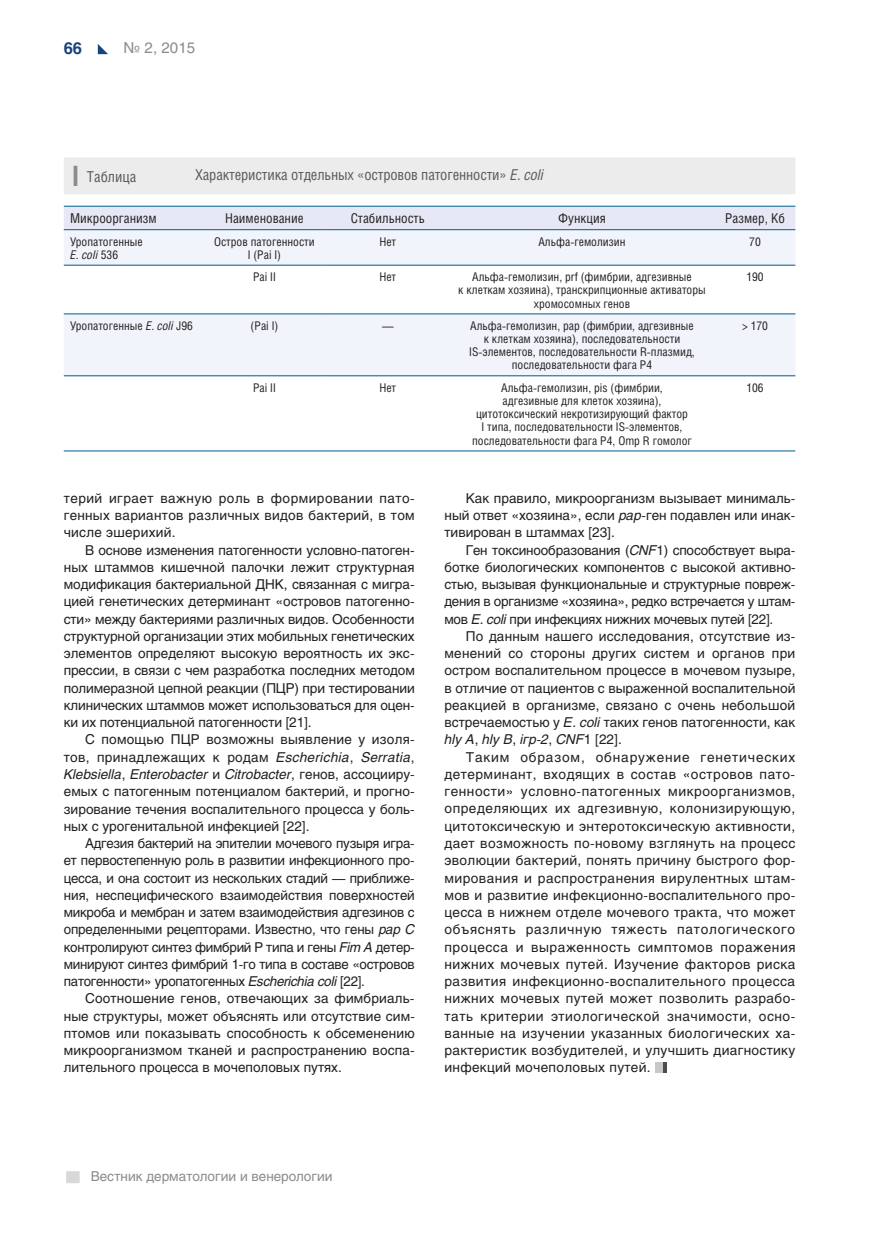
<style>
.page{position:relative;width:872px;height:1234px;background:#fff}
.page>*{position:absolute;margin:0;border:0;box-sizing:border-box;transform-origin:0 0}
.t1{font:700 16.5px "Helios C";color:#18447a}
.t2{font:15px "Helios Cond C";letter-spacing:-.01em;color:#5a5a59}
.t3{font:15px "Helios C";color:#8c8c8d}
.t4{font:13.5px/17.2px "Helios C";color:#231f20;text-align:justify}
.t5{font:13.5px "Helios Cond";color:#231f20}
.t6{font:13.5px "Helios C";color:#8c8c8d}
.t7{font:12px/13.2px "Helios Cond C";color:#231f20;text-align:center}
.s1{font-style:italic}
</style>
<div class="page">
<div style="left:66px;top:1170px;width:14px;height:12px;background:#d8d8d8"></div>
<svg style="left:98px;top:44px;width:10px;height:10px"></svg>
<div style="left:655px;top:1061px;width:10px;height:11px;background:#c7c8c8"></div>
<svg style="left:663px;top:1061px;width:3px;height:11px"></svg>
<div style="left:64px;top:157px;width:731px;height:37px;background:#edecec"></div>
<hr style="left:74px;top:166px;width:3px;height:20px;background:#8c8c8c">
<div style="left:64px;top:207px;width:731px;height:22px;background:#e6e8f5"></div>
<svg style="left:64px;top:230px;width:731px;height:145px;fill:#f1f4fa"></svg>
<hr style="left:64px;top:229px;width:262px;height:1px;background:#005c8b">
<hr style="left:326px;top:229px;width:469px;height:1px;background:#005c8b">
<hr style="left:64px;top:265px;width:262px;height:1px;background:#005c8b">
<hr style="left:326px;top:265px;width:469px;height:1px;background:#005c8b">
<hr style="left:64px;top:313px;width:262px;height:1px;background:#005c8b">
<hr style="left:326px;top:313px;width:469px;height:1px;background:#005c8b">
<hr style="left:64px;top:375px;width:262px;height:1px;background:#005c8b">
<hr style="left:326px;top:375px;width:469px;height:1px;background:#005c8b">
<hr style="left:64px;top:450px;width:262px;height:1px;background:#005c8b">
<hr style="left:326px;top:450px;width:469px;height:1px;background:#005c8b">
<hr style="left:64px;top:206px;width:262px;height:1px;background:#005c8b">
<hr style="left:326px;top:206px;width:469px;height:1px;background:#005c8b">
<p class="t1" style="left:64px;top:38px;width:20px">66</p>
<p class="t3" style="left:124px;top:42px;width:73px">№ 2, 2015</p>
<p class="t2" style="left:87px;top:170px;width:51px">Таблица</p>
<p class="t2" style="left:195px;top:169px;width:350px">Характеристика отдельных «островов патогенности» <span class="s1">E. coli</span></p>
<p class="t5" style="left:70px;top:213px;width:88px">Микроорганизм</p>
<p class="t5" style="left:225px;top:213px;width:80px">Наименование</p>
<p class="t5" style="left:351px;top:213px;width:76px">Стабильность</p>
<p class="t5" style="left:558px;top:213px;width:49px">Функция</p>
<p class="t5" style="left:725px;top:213px;width:61px">Размер, Кб</p>
<p class="t7" style="left:70px;top:236px;width:74px;text-align:left">Уропатогенные<br><span class="s1">E. coli</span> 536</p>
<p class="t7" style="left:214px;top:236px;width:102px">Остров патогенности<br>I (Pai I)</p>
<p class="t7" style="left:379px;top:236px;width:18px">Нет</p>
<p class="t7" style="left:538px;top:236px;width:89px">Альфа-гемолизин</p>
<p class="t7" style="left:749px;top:236px;width:13px">70</p>
<p class="t7" style="left:253px;top:271px;width:24px">Pai II</p>
<p class="t7" style="left:379px;top:271px;width:18px">Нет</p>
<p class="t7" style="left:458px;top:271px;width:249px">Альфа-гемолизин, prf (фимбрии, адгезивные<br>к клеткам хозяина), транскрипционные активаторы хромосомных генов</p>
<p class="t7" style="left:746px;top:271px;width:19px">190</p>
<p class="t7" style="left:70px;top:320px;width:124px">Уропатогенные <span class="s1">E. coli</span> J96</p>
<p class="t7" style="left:250px;top:320px;width:29px">(Pai I)</p>
<p class="t7" style="left:382px;top:320px;width:13px">—</p>
<p class="t7" style="left:469px;top:320px;width:227px">Альфа-гемолизин, pap (фимбрии, адгезивные к клеткам хозяина), последовательности IS-элементов, последовательности R-плазмид, последовательности фага Р4</p>
<p class="t7" style="left:742px;top:320px;width:27px">&gt; 170</p>
<p class="t7" style="left:253px;top:382px;width:24px">Pai II</p>
<p class="t7" style="left:379px;top:382px;width:18px">Нет</p>
<p class="t7" style="left:472px;top:382px;width:221px">Альфа-гемолизин, pis (фимбрии, адгезивные для клеток хозяина), цитотоксический некротизирующий фактор<br>I типа, последовательности IS-элементов, последовательности фага Р4, Omp R гомолог</p>
<p class="t7" style="left:746px;top:382px;width:19px">106</p>
<p class="t4" style="left:64px;top:490px;width:352px">терий играет важную роль в формировании пато&shy;генных вариантов различных видов бактерий, в том числе эшерихий.</p>
<p class="t4" style="left:64px;top:542px;width:352px;text-indent:21px">В основе изменения патогенности условно-патоген&shy;ных штаммов кишечной палочки лежит структурная модификация бактериальной ДНК, связанная с мигра&shy;цией генетических детерминант «островов патогенно&shy;сти» между бактериями различных видов. Особенности структурной организации этих мобильных генетических элементов определяют высокую вероятность их экс&shy;прессии, в связи с чем разработка последних методом полимеразной цепной реакции (ПЦР) при тестировании клинических штаммов может использоваться для оцен&shy;ки их потенциальной патогенности [21].</p>
<p class="t4" style="left:64px;top:732px;width:352px;text-indent:21px">С помощью ПЦР возможны выявление у изоля&shy;тов, принадлежащих к родам <span class="s1">Escherichia</span>, <span class="s1">Serratia</span>, <span class="s1">Klebsiella</span>, <span class="s1">Enterobacter</span> и <span class="s1">Citrobacter</span>, генов, ассоцииру&shy;емых с патогенным потенциалом бактерий, и прогно&shy;зирование течения воспалительного процесса у боль&shy;ных с урогенитальной инфекцией [22].</p>
<p class="t4" style="left:64px;top:835px;width:352px;text-indent:21px">Адгезия бактерий на эпителии мочевого пузыря игра&shy;ет первостепенную роль в развитии инфекционного про&shy;цесса, и она состоит из нескольких стадий — приближе&shy;ния, неспецифического взаимодействия поверхностей микроба и мембран и затем взаимодействия адгезинов с определенными рецепторами. Известно, что гены <span class="s1">рар С </span>контролируют синтез фимбрий Р типа и гены <span class="s1">Fim A</span> детер&shy;минируют синтез фимбрий 1-го типа в составе «островов патогенности» уропатогенных <span class="s1">Escherichia coli</span> [22].</p>
<p class="t4" style="left:64px;top:991px;width:352px;text-indent:21px">Соотношение генов, отвечающих за фимбриаль&shy;ные структуры, может объяснять или отсутствие сим&shy;птомов или показывать способность к обсеменению микроорганизмом тканей и распространению воспа&shy;лительного процесса в мочеполовых путях.</p>
<p class="t4" style="left:444px;top:490px;width:352px;text-indent:21px">Как правило, микроорганизм вызывает минималь&shy;ный ответ «хозяина», если <span class="s1">рар</span>-ген подавлен или инак&shy;тивирован в штаммах [23].</p>
<p class="t4" style="left:444px;top:542px;width:353px;text-indent:21px">Ген токсинообразования (<span class="s1">CNF</span>1) способствует выра&shy;ботке биологических компонентов с высокой активно&shy;стью, вызывая функциональные и структурные повреж&shy;дения в организме «хозяина», редко встречается у штам&shy;мов <span class="s1">E. coli</span> при инфекциях нижних мочевых путей [22].</p>
<p class="t4" style="left:444px;top:628px;width:352px;text-indent:21px">По данным нашего исследования, отсутствие из&shy;менений со стороны других систем и органов при остром воспалительном процессе в мочевом пузыре, в отличие от пациентов с выраженной воспалительной реакцией в организме, связано с очень небольшой встречаемостью у <span class="s1">E. coli</span> таких генов патогенности, как <span class="s1">hly A</span>, <span class="s1">hly B</span>, <span class="s1">iгр-2</span>, <span class="s1">CNF</span>1 [22].</p>
<p class="t4" style="left:444px;top:749px;width:352px;text-indent:21px">Таким образом, обнаружение генетических детерминант, входящих в состав «островов пато&shy;генности» условно-патогенных микроорганизмов, определяющих их адгезивную, колонизирующую, цитотоксическую и энтеротоксическую активности, дает возможность по-новому взглянуть на процесс эволюции бактерий, понять причину быстрого фор&shy;мирования и распространения вирулентных штам&shy;мов и развитие инфекционно-воспалительного про&shy;цесса в нижнем отделе мочевого тракта, что может объяснять различную тяжесть патологического процесса и выраженность симптомов поражения нижних мочевых путей. Изучение факторов риска развития инфекционно-воспалительного процесса нижних мочевых путей может позволить разрабо&shy;тать критерии этиологической значимости, осно&shy;ванные на изучении указанных биологических ха&shy;рактеристик возбудителей, и улучшить диагностику инфекций мочеполовых путей.</p>
<p class="t6" style="left:91px;top:1170px;width:243px">Вестник дерматологии и венерологии</p>
</div>
